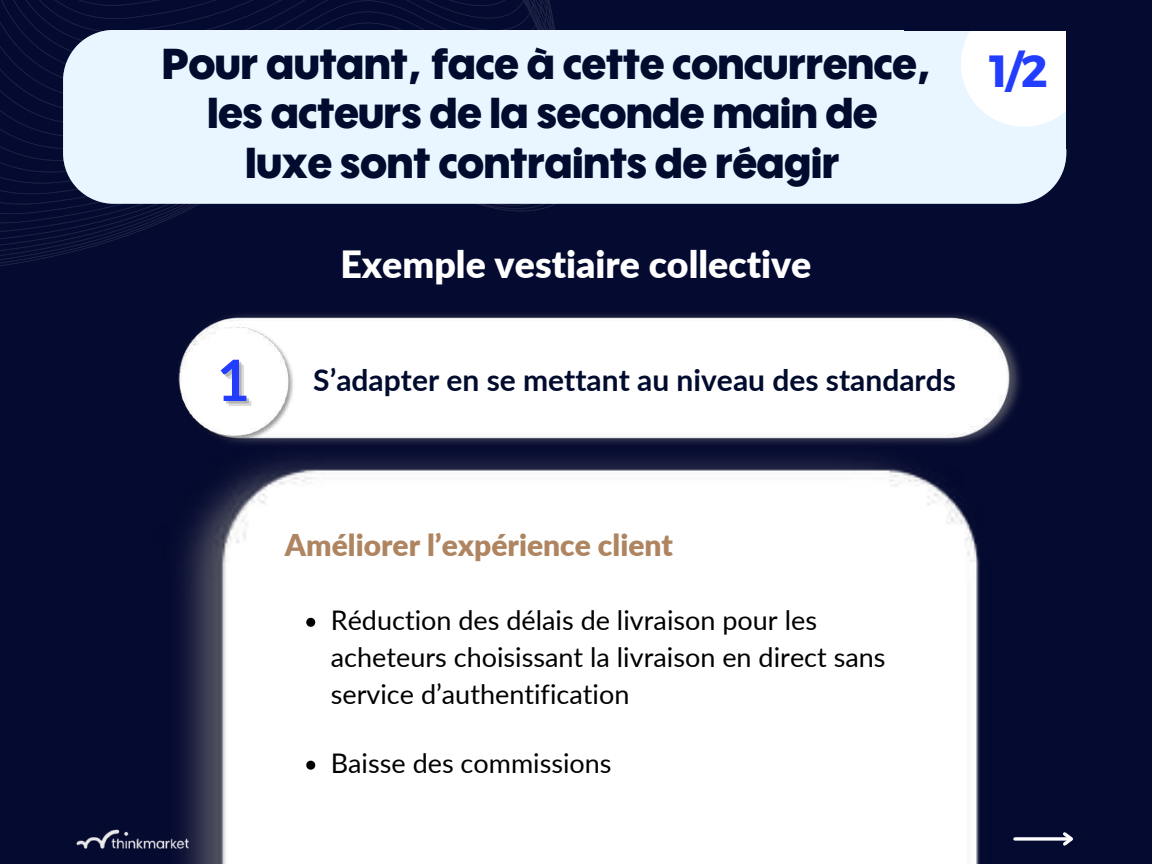
<style>
.page{position:relative;width:1152px;height:864px;background:#050a30}
.page>*{position:absolute;margin:0;border:0;box-sizing:border-box;transform-origin:0 0}
.t1{font:700 45px "Montserrat";color:#233dff}
.t2{font:900 42px/49.5px "Wes FY";color:#000b2e;text-align:center}
.t3{font:900 37.5px "Lato";color:#fff}
.t4{font:700 30px "Lato";color:#000b2e}
.t5{font:900 30px "Lato";color:#af8561}
.t6{font:27px/37.2px "Lato";color:#000}
.s1{font-size:57px;color:rgb(141 141 141/.3)}
</style>
<div class="page">
<svg style="left:1015px;top:837px;width:45px;height:4px"></svg>
<svg style="left:1060px;top:832px;width:13px;height:14px"></svg>
<img style="left:182px;top:458px;width:798px;height:406px">
<img style="left:303px;top:315px;width:717px;height:129px">
<img style="left:178px;top:365px;width:125px;height:79px">
<svg style="left:0;top:0;width:653px;height:365px"></svg>
<div style="left:63px;top:30px;width:1003px;height:174px;background:#e9f5ff"></div>
<div style="left:961px;top:1px;width:126px;height:126px;background:#fff;border-radius:50%"></div>
<div style="left:1066px;top:0;width:22px;height:149px;background:#050a30"></div>
<div style="left:905px;top:0;width:184px;height:30px;background:#050a30"></div>
<svg style="left:306px;top:618px;width:9px;height:9px"></svg>
<svg style="left:306px;top:761px;width:9px;height:9px"></svg>
<img style="left:76px;top:829px;width:114px;height:20px">
<h2 class="t2" style="left:162px;top:41px;width:771px">Pour autant, face à cette concurrence,</h2>
<h1 class="t1" style="left:989px;top:42px;width:60px">1/2</h1>
<h2 class="t2" style="left:207px;top:91px;width:672px">les acteurs de la seconde main de luxe sont contraints de réagir</h2>
<h3 class="t3" style="left:340px;top:241px;width:473px">Exemple vestiaire collective</h3>
<p class="t4" style="left:222px;top:361px;width:736px"><span class="s1">1</span> S’adapter en se mettant au niveau des standards</p>
<p class="t5" style="left:285px;top:526px;width:390px">Améliorer l’expérience client</p>
<p class="t6" style="left:331px;top:601px;width:556px">Réduction des délais de livraison pour les acheteurs choisissant la livraison en direct sans service d’authentification</p>
<p class="t6" style="left:331px;top:744px;width:282px">Baisse des commissions</p>
</div>
